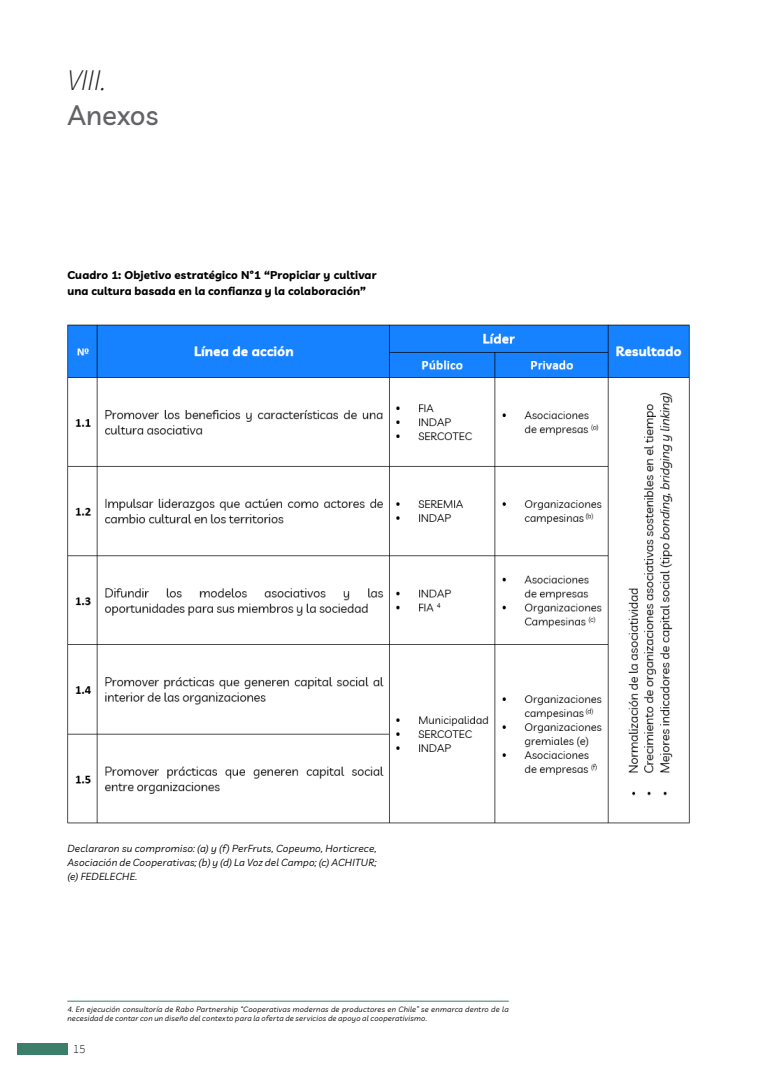
<style>
.page{position:relative;width:780px;height:1088px;background:#fff}
.page>*{position:absolute;margin:0;border:0;box-sizing:border-box;transform-origin:0 0}
.t1{font:italic 300 30px "Source Sans Pro";color:#231f20}
.t2{font:500 27.5px "Livvic";color:#636366}
.t3{font:300 12.5px "Source Sans Pro";color:#231f20}
.t4{font:700 11.25px/16.2px "Livvic";letter-spacing:.015em;color:#000001}
.t5{font:italic 10px/13.8px "Livvic";letter-spacing:.02em;color:#000001;text-align:justify}
.t6{font:italic 7.5px/9px "Livvic";letter-spacing:.03em;color:#000001}
</style>
<div class="page">
<img style="left:67px;top:325px;width:623px;height:499px">
<hr style="left:67px;top:1001px;width:441px;height:1px;background:#3b7f6b">
<div style="left:17px;top:1043px;width:50px;height:11px;background:#3b7f6b"></div>
<p class="t1" style="left:67px;top:61px;width:41px">VIII.</p>
<p class="t2" style="left:67px;top:95px;width:93px">Anexos</p>
<p class="t4" style="left:67px;top:266px;width:310px">Cuadro 1: Objetivo estratégico Nº1 “Propiciar y cultivar una cultura basada en la confianza y la colaboración”</p>
<p class="t5" style="left:67px;top:841px;width:311px">Declararon su compromiso: (a) y (f) PerFruts, Copeumo, Horticrece, Asociación de Cooperativas; (b) y (d) La Voz del Campo; (c) ACHITUR; (e) FEDELECHE.</p>
<p class="t6" style="left:67px;top:1004px;width:443px">4. En ejecución consultoría de Rabo Partnership “Cooperativas modernas de productores en Chile” se enmarca dentro de la necesidad de contar con un diseño del contexto para la oferta de servicios de apoyo al cooperativismo.</p>
<p class="t3" style="left:73px;top:1041px;width:14px">15</p>
</div>
